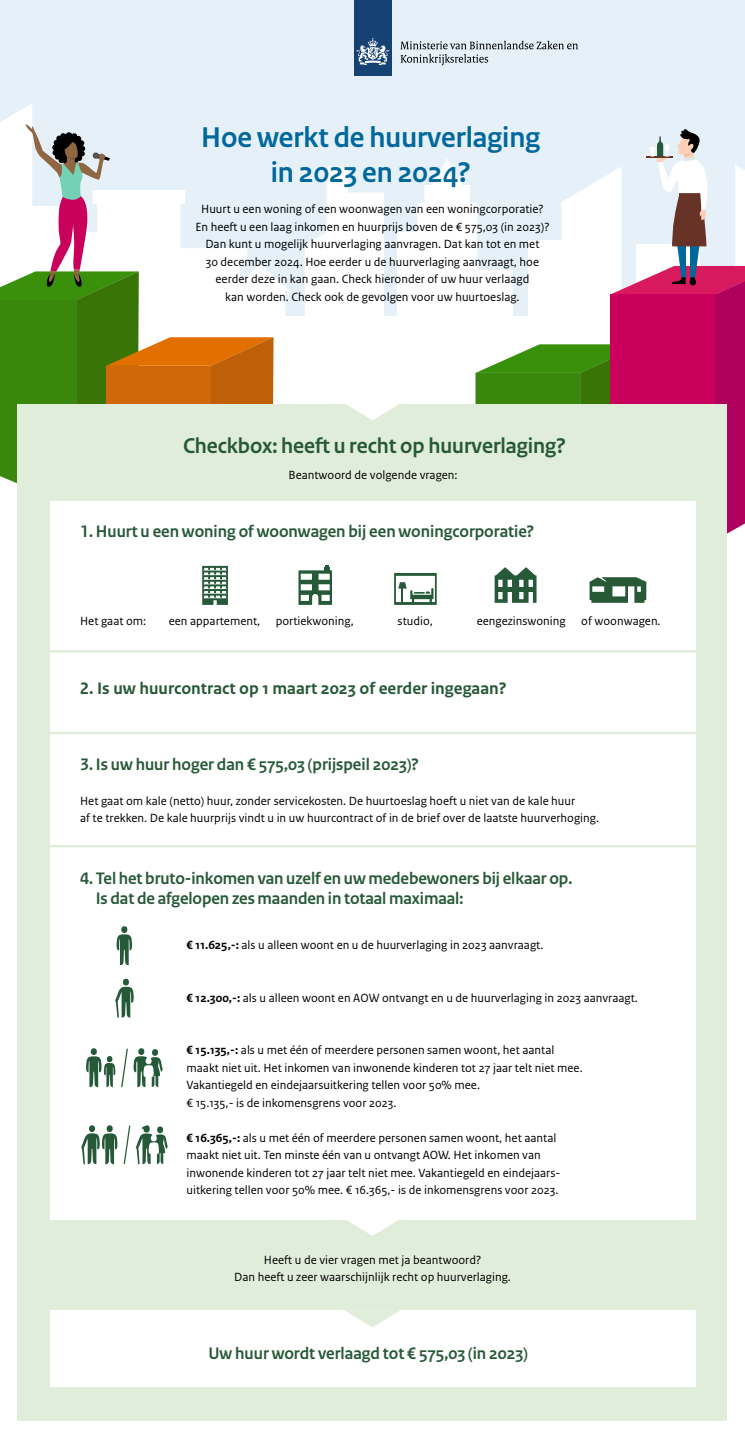
<style>
.page{position:relative;width:745px;height:1439px;background:#fff}
.page>*{position:absolute;margin:0;border:0;box-sizing:border-box;transform-origin:0 0}
.H1_Titel_visual{font:700 30px/35px "Rijksoverheid Sans Heading";color:#01689b;text-align:center}
.H2_Titel_onderdeel{font:700 22.5px "Rijksoverheid Sans Heading";color:#275937}
.H2_Titel_onderdeel-2{font:700 17.5px/20px "Rijksoverheid Sans Heading";color:#275937}
.t1{font:700 17.5px "Rijksoverheid Sans Text";color:#275937}
.P_Body{font:12.5px/17.5px "Rijksoverheid Sans Text";color:#000}
.H4_Alineakop{font:12.5px "Rijksoverheid Sans Text";color:#000}
.P_Intro{font:12.5px "Rijksoverheid Sans Text";color:#000}
.s1{font-weight:700}
</style>
<div class="page">
<div style="left:0;top:0;width:744px;height:316px;background:#e5f0f9"></div>
<div style="left:18px;top:404px;width:708px;height:1016px;background:#e1eddb"></div>
<div style="left:353px;top:0;width:38px;height:76px;background:#154273"></div>
<svg style="left:356px;top:38px;width:33px;height:27px"></svg>
<svg style="left:400px;top:41px;width:177px;height:24px"></svg>
<div style="left:50px;top:501px;width:644px;height:719px;background:#fff"></div>
<div style="left:50px;top:1310px;width:644px;height:77px;background:#fff"></div>
<hr style="left:43px;top:650px;width:658px;height:2px;background:#e1eddb">
<hr style="left:43px;top:732px;width:658px;height:2px;background:#e1eddb">
<hr style="left:43px;top:845px;width:658px;height:2px;background:#e1eddb">
<svg style="left:116px;top:926px;width:16px;height:39px"></svg>
<svg style="left:115px;top:978px;width:19px;height:39px"></svg>
<svg style="left:86px;top:1048px;width:77px;height:40px"></svg>
<svg style="left:81px;top:1125px;width:87px;height:40px"></svg>
<svg style="left:345px;top:1310px;width:55px;height:17px"></svg>
<svg style="left:347px;top:1220px;width:51px;height:15px"></svg>
<svg style="left:0;top:103px;width:289px;height:506px"></svg>
<svg style="left:298px;top:129px;width:446px;height:498px"></svg>
<h1 class="H1_Titel_visual" style="left:201px;top:120px;width:340px">Hoe werkt de huurverlaging in 2023 en 2024?</h1>
<p class="P_Body" style="left:195px;top:200px;width:355px;text-align:center">Huurt u een woning of een woonwagen van een woningcorporatie?<br>En heeft u een laag inkomen en huurprijs boven de € 575,03 (in 2023)?<br>Dan kunt u mogelijk huurverlaging aanvragen. Dat kan tot en met<br>30 december 2024. Hoe eerder u de huurverlaging aanvraagt, hoe eerder deze in kan gaan. Check hieronder of uw huur verlaagd<br>kan worden. Check ook de gevolgen voor uw huurtoeslag.</p>
<h2 class="H2_Titel_onderdeel" style="left:183px;top:433px;width:384px">Checkbox: heeft u recht op huurverlaging?</h2>
<p class="P_Intro" style="left:288px;top:467px;width:171px">Beantwoord de volgende vragen:</p>
<h2 class="H2_Titel_onderdeel-2" style="left:80px;top:522px;width:455px">1. Huurt u een woning of woonwagen bij een woningcorporatie?</h2>
<h4 class="H4_Alineakop" style="left:80px;top:613px;width:68px">Het gaat om:</h4>
<h4 class="H4_Alineakop" style="left:169px;top:613px;width:186px">een appartement, portiekwoning,</h4>
<h4 class="H4_Alineakop" style="left:397px;top:613px;width:37px">studio,</h4>
<h4 class="H4_Alineakop" style="left:476px;top:613px;width:185px">eengezinswoning of woonwagen.</h4>
<h3 class="t1" style="left:80px;top:678px;width:428px">2. Is uw huurcontract op 1 maart 2023 of eerder ingegaan?</h3>
<h2 class="H2_Titel_onderdeel-2" style="left:80px;top:754px;width:340px">3. Is uw huur hoger dan € 575,03 (prijspeil 2023)?</h2>
<p class="P_Body" style="left:80px;top:792px;width:520px">Het gaat om kale (netto) huur, zonder servicekosten. De huurtoeslag hoeft u niet van de kale huur<br>af te trekken. De kale huurprijs vindt u in uw huurcontract of in de brief over de laatste huurverhoging.</p>
<h2 class="H2_Titel_onderdeel-2" style="left:96px;top:869px;width:477px;text-indent:-16px">4. Tel het bruto-inkomen van uzelf en uw medebewoners bij elkaar op.<br>Is dat de afgelopen zes maanden in totaal maximaal:</h2>
<p class="P_Body" style="left:186px;top:936px;width:358px"><span class="s1">€ 11.625,-:</span> als u alleen woont en u de huurverlaging in 2023 aanvraagt.</p>
<p class="P_Body" style="left:186px;top:989px;width:452px"><span class="s1">€ 12.300,-:</span> als u alleen woont en AOW ontvangt en u de huurverlaging in 2023 aanvraagt.</p>
<p class="P_Body" style="left:186px;top:1041px;width:397px"><span class="s1">€ 15.135,-:</span> als u met één of meerdere personen samen woont, het aantal maakt niet uit. Het inkomen van inwonende kinderen tot 27 jaar telt niet mee.<br>Vakantiegeld en eindejaarsuitkering tellen voor 50% mee.<br>€ 15.135,- is de inkomensgrens voor 2023.</p>
<p class="P_Body" style="left:186px;top:1129px;width:375px"><span class="s1">€ 16.365,-:</span> als u met één of meerdere personen samen woont, het aantal maakt niet uit. Ten minste één van u ontvangt AOW. Het inkomen van inwonende kinderen tot 27 jaar telt niet mee. Vakantiegeld en eindejaars&shy;uitkering tellen voor 50% mee. € 16.365,- is de inkomensgrens voor 2023.</p>
<p class="P_Body" style="left:264px;top:1251px;width:219px">Heeft u de vier vragen met ja beantwoord?</p>
<p class="P_Body" style="left:234px;top:1268px;width:278px">Dan heeft u zeer waarschijnlijk recht op huurverlaging.</p>
<h2 class="H2_Titel_onderdeel-2" style="left:208px;top:1343px;width:321px">Uw huur wordt verlaagd tot € 575,03 (in 2023)</h2>
</div>
